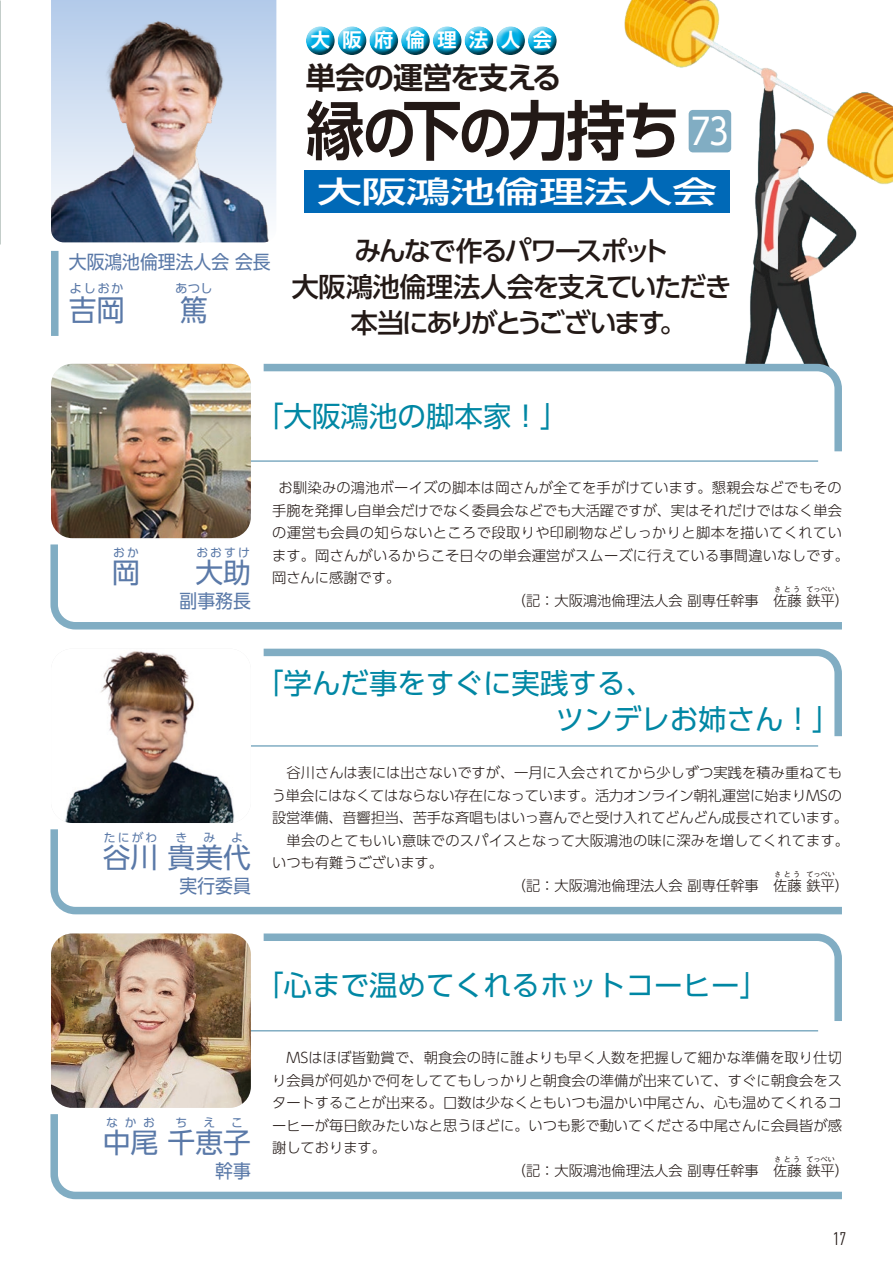
<style>
.page{position:relative;width:893px;height:1263px;background:#fff}
.page>*{position:absolute;margin:0;border:0;box-sizing:border-box;transform-origin:0 0}
.t1{font:700 64.5px "UD Shin Go Pr 6 De";color:#231916;scale:.92 1}
.t2{font:36px "UD Shin Go Pr 6";color:#fff}
.t3{font:700 30px "UD Shin Go Pr 6 De";letter-spacing:-.04em;color:#231916}
.t4{font:500 30px "UD Shin Go Pr 6";color:#fff;scale:1.48 1}
.t5{font:29.25px "UD Shin Go Pr 6";color:#5a79a8;scale:.95 1}
.t6{font:28.5px/36px "UD Shin Go Pr 6";color:#0087a4}
.t7{font:27.75px "UD Shin Go Pr 6";color:#5a79a8}
.t8{font:500 27px/36px "UD Shin Go Pr 6";letter-spacing:-.075em;color:#231916;text-align:center}
.t9{font:700 19.2px "UD Shin Go Pr 6 De";letter-spacing:.655em;color:#fff}
.t10{font:18.75px "UD Shin Go Pr 6";color:#5a79a8;scale:.95 1}
.t11{font:18px "DIN Cond";color:#231916}
.t12{font:300 14.25px "UD Shin Go Pr 6";color:#231916}
.t13{font:300 14.25px "UD Shin Go Pr 6";letter-spacing:.025em;color:#231916}
.t14{font:12.45px "UD Shin Go Pr 6";letter-spacing:.12em;color:#5a79a8}
.t15{font:11.85px "UD Shin Go Pr 6";letter-spacing:.175em;color:#5a79a8}
.t16{font:300 7.2px "UD Shin Go Pr 6";color:#231916}
.s1{font-size:57.75px}
</style>
<div class="page">
<svg style="left:263px;top:648px;width:579px;height:89px"></svg>
<hr style="left:244px;top:745px;width:574px;height:2px;background:#81adc3">
<img style="left:64px;top:651px;width:187px;height:171px">
<svg style="left:50px;top:822px;width:792px;height:93px"></svg>
<svg style="left:263px;top:933px;width:579px;height:88px"></svg>
<hr style="left:244px;top:1030px;width:574px;height:1px;background:#81adc3">
<img style="left:51px;top:933px;width:200px;height:174px">
<svg style="left:50px;top:1107px;width:792px;height:93px"></svg>
<div style="left:304px;top:24px;width:31px;height:24px;background:#fff;opacity:.75"></div>
<div style="left:304px;top:30px;width:31px;height:26px;background:#231916;opacity:.75"></div>
<div style="left:431px;top:24px;width:31px;height:24px;background:#fff;opacity:.75"></div>
<div style="left:431px;top:30px;width:31px;height:26px;background:#231916;opacity:.75"></div>
<div style="left:367px;top:24px;width:32px;height:24px;background:#fff;opacity:.75"></div>
<div style="left:367px;top:30px;width:32px;height:26px;background:#231916;opacity:.75"></div>
<div style="left:494px;top:24px;width:32px;height:24px;background:#fff;opacity:.75"></div>
<div style="left:494px;top:30px;width:32px;height:26px;background:#231916;opacity:.75"></div>
<div style="left:336px;top:24px;width:31px;height:24px;background:#fff;opacity:.75"></div>
<div style="left:336px;top:30px;width:31px;height:26px;background:#231916;opacity:.75"></div>
<div style="left:462px;top:24px;width:32px;height:24px;background:#fff;opacity:.75"></div>
<div style="left:462px;top:30px;width:32px;height:26px;background:#231916;opacity:.75"></div>
<div style="left:399px;top:24px;width:31px;height:24px;background:#fff;opacity:.75"></div>
<div style="left:399px;top:30px;width:31px;height:26px;background:#231916;opacity:.75"></div>
<div style="left:526px;top:24px;width:31px;height:24px;background:#fff;opacity:.75"></div>
<div style="left:526px;top:30px;width:31px;height:26px;background:#231916;opacity:.75"></div>
<img style="left:624px;top:0;width:269px;height:360px">
<div style="left:305px;top:170px;width:425px;height:43px;background:#0069b7"></div>
<div style="left:689px;top:110px;width:42px;height:42px;background:#81adc3;border-radius:4px"></div>
<div style="left:51px;top:251px;width:8px;height:85px;background:#81adc3"></div>
<div style="left:51px;top:0;width:225px;height:11px;background:#b4cbea"></div>
<img style="left:51px;top:11px;width:225px;height:231px">
<svg style="left:263px;top:360px;width:579px;height:92px"></svg>
<hr style="left:244px;top:460px;width:574px;height:2px;background:#81adc3">
<img style="left:51px;top:364px;width:200px;height:173px">
<svg style="left:50px;top:537px;width:792px;height:93px"></svg>
<h3 class="t9" style="left:311px;top:24px;width:243px">大阪府倫理法人会</h3>
<h3 class="t3" style="left:306px;top:54px;width:258px">単会の運営を支える</h3>
<h1 class="t1" style="left:305px;top:78px;width:410px">縁<span class="s1">の</span>下<span class="s1">の</span>力持ち</h1>
<h2 class="t2" style="left:692px;top:102px;width:37px">73</h2>
<h3 class="t10" style="left:69px;top:247px;width:214px">大阪鴻池倫理法人会 会長</h3>
<h3 class="t5" style="left:69px;top:286px;width:148px">吉岡　　篤</h3>
<p class="t14" style="left:70px;top:278px;width:56px">よしおか</p>
<p class="t14" style="left:175px;top:278px;width:39px">あつし</p>
<h3 class="t4" style="left:317px;top:167px;width:272px">大阪鴻池倫理法人会</h3>
<h3 class="t8" style="left:292px;top:232px;width:442px">みんなで作るパワースポット<br>大阪鴻池倫理法人会を支えていただき本当にありがとうございます。</h3>
<p class="t15" style="left:113px;top:543px;width:27px">おか</p>
<p class="t15" style="left:196px;top:543px;width:55px">おおすけ</p>
<h3 class="t10" style="left:180px;top:586px;width:77px">副事務長</h3>
<h3 class="t7" style="left:112px;top:550px;width:140px">岡　　大助</h3>
<h3 class="t6" style="left:255px;top:397px;width:315px">「大阪鴻池の脚本家！」</h3>
<p class="t12" style="left:279px;top:476px;width:565px">お馴染みの鴻池ボーイズの脚本は岡さんが全てを手がけています。懇親会などでもその</p>
<p class="t12" style="left:272px;top:499px;width:571px">手腕を発揮し自単会だけでなく委員会などでも大活躍ですが、実はそれだけではなく単会</p>
<p class="t13" style="left:272px;top:521px;width:571px">の運営も会員の知らないところで段取りや印刷物などしっかりと脚本を描いてくれてい</p>
<p class="t12" style="left:272px;top:544px;width:578px">ます。岡さんがいるからこそ日々の単会運営がスムーズに行えている事間違いなしです。</p>
<p class="t12" style="left:272px;top:566px;width:130px">岡さんに感謝です。</p>
<p class="t12" style="left:512px;top:589px;width:339px">（記：大阪鴻池倫理法人会 副専任幹事　佐藤鉄平）</p>
<p class="t16" style="left:774px;top:584px;width:28px">さとう</p>
<p class="t16" style="left:806px;top:584px;width:30px">てっぺい</p>
<p class="t15" style="left:104px;top:828px;width:55px">たにがわ</p>
<p class="t15" style="left:176px;top:828px;width:13px">き</p>
<p class="t15" style="left:203px;top:828px;width:13px">み</p>
<p class="t15" style="left:231px;top:828px;width:13px">よ</p>
<h3 class="t10" style="left:180px;top:871px;width:77px">実行委員</h3>
<h3 class="t7" style="left:103px;top:835px;width:149px">谷川貴美代</h3>
<h3 class="t6" style="left:556px;top:664px;width:286px;text-indent:-301px">「学んだ事をすぐに実践する、<br>ツンデレお姉さん！」</h3>
<p class="t12" style="left:272px;top:761px;width:571px">　谷川さんは表には出さないですが、一月に入会されてから少しずつ実践を積み重ねても</p>
<p class="t12" style="left:272px;top:784px;width:572px">う単会にはなくてはならない存在になっています。活力オンライン朝礼運営に始まりMSの</p>
<p class="t12" style="left:272px;top:806px;width:577px">設営準備、音響担当、苦手な斉唱もはいっ喜んでと受け入れてどんどん成長されています。</p>
<p class="t12" style="left:272px;top:829px;width:579px">　単会のとてもいい意味でのスパイスとなって大阪鴻池の味に深みを増してくれてます。</p>
<p class="t12" style="left:272px;top:851px;width:172px">いつも有難うございます。</p>
<p class="t12" style="left:512px;top:874px;width:339px">（記：大阪鴻池倫理法人会 副専任幹事　佐藤鉄平）</p>
<p class="t16" style="left:774px;top:869px;width:28px">さとう</p>
<p class="t16" style="left:806px;top:869px;width:30px">てっぺい</p>
<p class="t15" style="left:106px;top:1113px;width:50px">なかお</p>
<p class="t15" style="left:176px;top:1113px;width:13px">ち</p>
<p class="t15" style="left:203px;top:1113px;width:13px">え</p>
<p class="t15" style="left:231px;top:1113px;width:13px">こ</p>
<h3 class="t10" style="left:215px;top:1156px;width:39px">幹事</h3>
<h3 class="t7" style="left:103px;top:1120px;width:149px">中尾千恵子</h3>
<h3 class="t6" style="left:255px;top:967px;width:514px">「心まで温めてくれるホットコーヒー」</h3>
<p class="t12" style="left:272px;top:1046px;width:571px">　MSはほぼ皆勤賞で、朝食会の時に誰よりも早く人数を把握して細かな準備を取り仕切</p>
<p class="t12" style="left:272px;top:1068px;width:571px">り会員が何処かで何をしててもしっかりと朝食会の準備が出来ていて、すぐに朝食会をス</p>
<p class="t12" style="left:272px;top:1091px;width:571px">タートすることが出来る。口数は少なくともいつも温かい中尾さん、心も温めてくれるコ</p>
<p class="t12" style="left:272px;top:1113px;width:571px">ーヒーが毎日飲みたいなと思うほどに。いつも影で動いてくださる中尾さんに会員皆が感</p>
<p class="t12" style="left:272px;top:1136px;width:115px">謝しております。</p>
<p class="t12" style="left:512px;top:1158px;width:339px">（記：大阪鴻池倫理法人会 副専任幹事　佐藤鉄平）</p>
<p class="t16" style="left:774px;top:1153px;width:28px">さとう</p>
<p class="t16" style="left:806px;top:1153px;width:30px">てっぺい</p>
<p class="t11" style="left:833px;top:1228px;width:14px">17</p>
</div>
